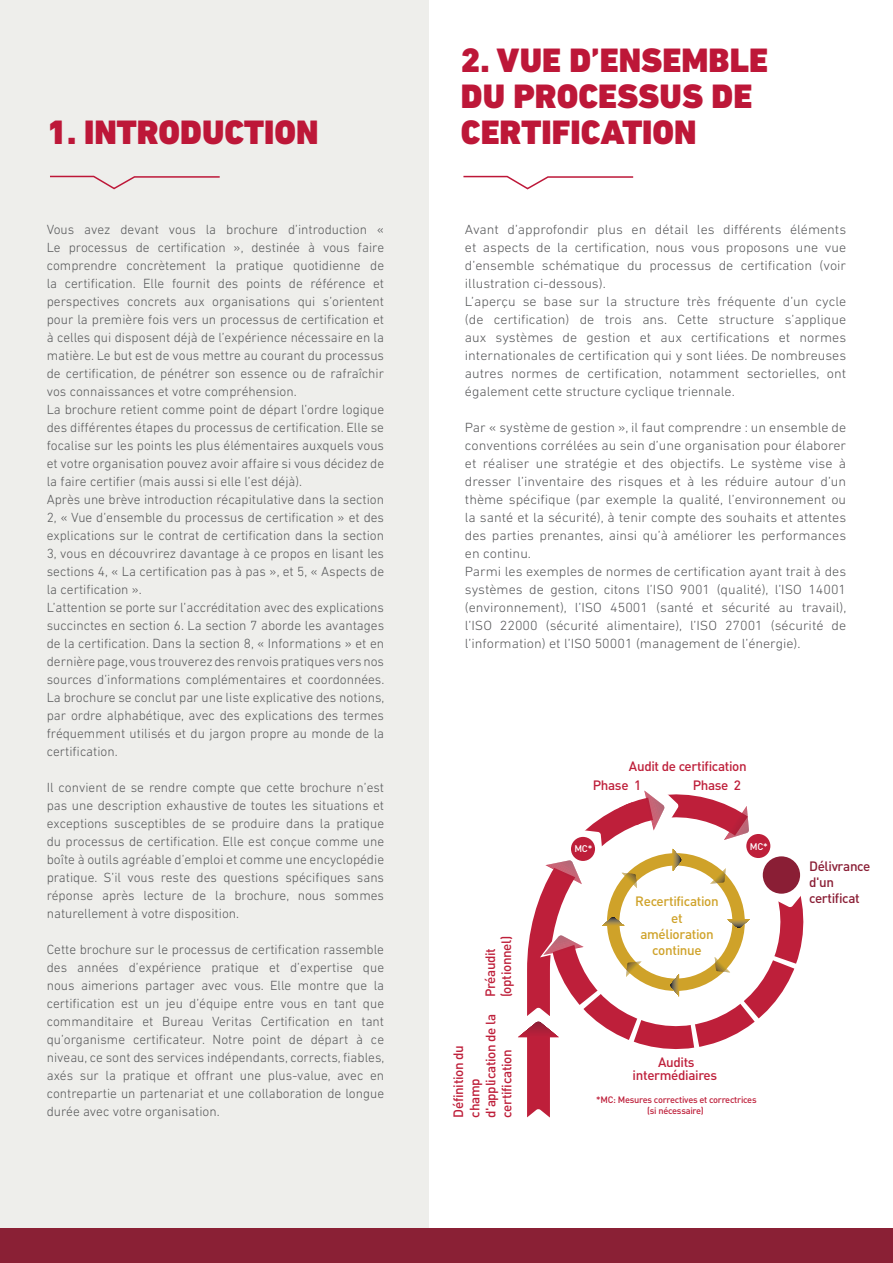
<style>
.page{position:relative;width:893px;height:1263px;background:#fff}
.page>*{position:absolute;margin:0;border:0;box-sizing:border-box;transform-origin:0 0}
.t1{font:900 34.5px "DIN Next LT Pro";color:#bd1738}
.t2{font:300 13.5px/18px "DIN Next LT Pro";color:#57585a;text-align:justify}
.t3{font:300 13.5px/18px "DIN Next LT Pro";color:#57585a;text-align:justify;scale:1.05 1}
.t4{font:500 13.5px/16.2px "DIN";letter-spacing:-.025em;color:#be1f3a}
.t5{font:500 13.5px/16.2px "DIN";letter-spacing:-.025em;color:#cfa229;text-align:center}
.t6{font:500 13.5px/16.2px "DIN";letter-spacing:-.025em;color:#8a1e35}
.t7{font:500 9.6px "DIN";color:#fff}
.t8{font:500 9.3px/11.1px "DIN";letter-spacing:-.025em;color:#be1f3a;text-align:center}
</style>
<div class="page">
<div style="left:0;top:0;width:428px;height:1263px;background:#eeeeeb"></div>
<div style="left:0;top:1229px;width:893px;height:34px;background:#8a2035"></div>
<svg style="left:50px;top:175px;width:170px;height:15px"></svg>
<svg style="left:463px;top:175px;width:171px;height:15px"></svg>
<svg style="left:518px;top:790px;width:286px;height:328px"></svg>
<div style="left:571px;top:837px;width:24px;height:24px;background:#be1f3a;border-radius:50%"></div>
<div style="left:746px;top:834px;width:24px;height:24px;background:#be1f3a;border-radius:50%"></div>
<div style="left:763px;top:856px;width:37px;height:38px;background:#8a1e35;border-radius:50%"></div>
<p class="t1" style="left:47px;top:112px;width:272px">1. INTRODUCTION</p>
<p class="t2" style="left:47px;top:220px;width:339px">Vous avez devant vous la brochure d’introduction « Le processus de certification », destinée à vous faire comprendre concrètement la pratique quotidienne de la certification. Elle fournit des points de référence et perspectives concrets aux organisations qui s’orientent pour la première fois vers un processus de certification et à celles qui disposent déjà de l’expérience nécessaire en la matière. Le but est de vous mettre au courant du processus de certification, de pénétrer son essence ou de rafraîchir vos connaissances et votre compréhension.</p>
<p class="t2" style="left:47px;top:400px;width:339px">La brochure retient comme point de départ l’ordre logique des différentes étapes du processus de certification. Elle se focalise sur les points les plus élémentaires auxquels vous et votre organisation pouvez avoir affaire si vous décidez de la faire certifier (mais aussi si elle l’est déjà).</p>
<p class="t2" style="left:47px;top:490px;width:339px">Après une brève introduction récapitulative dans la section 2, « Vue d’ensemble du processus de certification » et des explications sur le contrat de certification dans la section 3, vous en découvrirez davantage à ce propos en lisant les sections 4, « La certification pas à pas », et 5, « Aspects de la certification ».</p>
<p class="t2" style="left:47px;top:598px;width:339px">L’attention se porte sur l’accréditation avec des explications succinctes en section 6. La section 7 aborde les avantages de la certification. Dans la section 8, « Informations » et en dernière page, vous trouverez des renvois pratiques vers nos sources d’informations complémentaires et coordonnées.<br>La brochure se conclut par une liste explicative des notions, par ordre alphabétique, avec des explications des termes fréquemment utilisés et du jargon propre au monde de la certification.</p>
<p class="t2" style="left:47px;top:778px;width:339px">Il convient de se rendre compte que cette brochure n’est pas une description exhaustive de toutes les situations et exceptions susceptibles de se produire dans la pratique du processus de certification. Elle est conçue comme une boîte à outils agréable d’emploi et comme une encyclopédie pratique. S’il vous reste des questions spécifiques sans réponse après lecture de la brochure, nous sommes naturellement à votre disposition.</p>
<p class="t2" style="left:47px;top:940px;width:339px">Cette brochure sur le processus de certification rassemble des années d’expérience pratique et d’expertise que nous aimerions partager avec vous. Elle montre que la certification est un jeu d’équipe entre vous en tant que commanditaire et Bureau Veritas Certification en tant qu’organisme certificateur. Notre point de départ à ce niveau, ce sont des services indépendants, corrects, fiables, axés sur la pratique et offrant une plus-value, avec en contrepartie un partenariat et une collaboration de longue durée avec votre organisation.</p>
<p class="t1" style="left:461px;top:40px;width:308px">2. VUE D’ENSEMBLE</p>
<p class="t1" style="left:461px;top:76px;width:293px">DU PROCESSUS DE</p>
<p class="t1" style="left:461px;top:112px;width:237px">CERTIFICATION</p>
<p class="t3" style="left:465px;top:220px;width:365px">Avant d’approfondir plus en détail les différents éléments et aspects de la certification, nous vous proposons une vue d’ensemble schématique du processus de certification (voir illustration ci-dessous).</p>
<p class="t3" style="left:465px;top:292px;width:365px">L’aperçu se base sur la structure très fréquente d’un cycle (de certification) de trois ans. Cette structure s’applique aux systèmes de gestion et aux certifications et normes internationales de certification qui y sont liées. De nombreuses autres normes de certification, notamment sectorielles, ont également cette structure cyclique triennale.</p>
<p class="t3" style="left:465px;top:418px;width:365px">Par « système de gestion », il faut comprendre : un ensemble de conventions corrélées au sein d’une organisation pour élaborer et réaliser une stratégie et des objectifs. Le système vise à dresser l’inventaire des risques et à les réduire autour d’un thème spécifique (par exemple la qualité, l’environnement ou la santé et la sécurité), à tenir compte des souhaits et attentes des parties prenantes, ainsi qu’à améliorer les performances en continu.</p>
<p class="t3" style="left:465px;top:562px;width:365px">Parmi les exemples de normes de certification ayant trait à des systèmes de gestion, citons l’ISO 9001 (qualité), l’ISO 14001 (environnement), l’ISO 45001 (santé et sécurité au travail), l’ISO 22000 (sécurité alimentaire), l’ISO 27001 (sécurité de l’information) et l’ISO 50001 (management de l’énergie).</p>
<p class="t4" style="left:593px;top:756px;width:156px;line-height:19.4px;text-indent:36px">Audit de certification<br>Phase 1</p>
<p class="t4" style="left:693px;top:777px;width:50px">Phase 2</p>
<p class="t4" style="left:482px;top:997px;width:63px;rotate:-90deg">Préaudit (optionnel)</p>
<p class="t4" style="left:450px;top:1117px;width:105px;rotate:-90deg">Définition du champ d'application de la certification</p>
<p class="t7" style="left:574px;top:842px;width:20px">MC*</p>
<p class="t5" style="left:635px;top:893px;width:85px">Recertification et amélioration continue</p>
<p class="t7" style="left:750px;top:840px;width:20px">MC*</p>
<p class="t4" style="left:633px;top:1055px;width:86px;line-height:13px;text-align:center">Audits intermédiaires</p>
<p class="t8" style="left:596px;top:1094px;width:162px">*MC: Mesures correctives et correctrices (si nécessaire)</p>
<p class="t6" style="left:809px;top:857px;width:63px">Délivrance d'un certificat</p>
</div>
